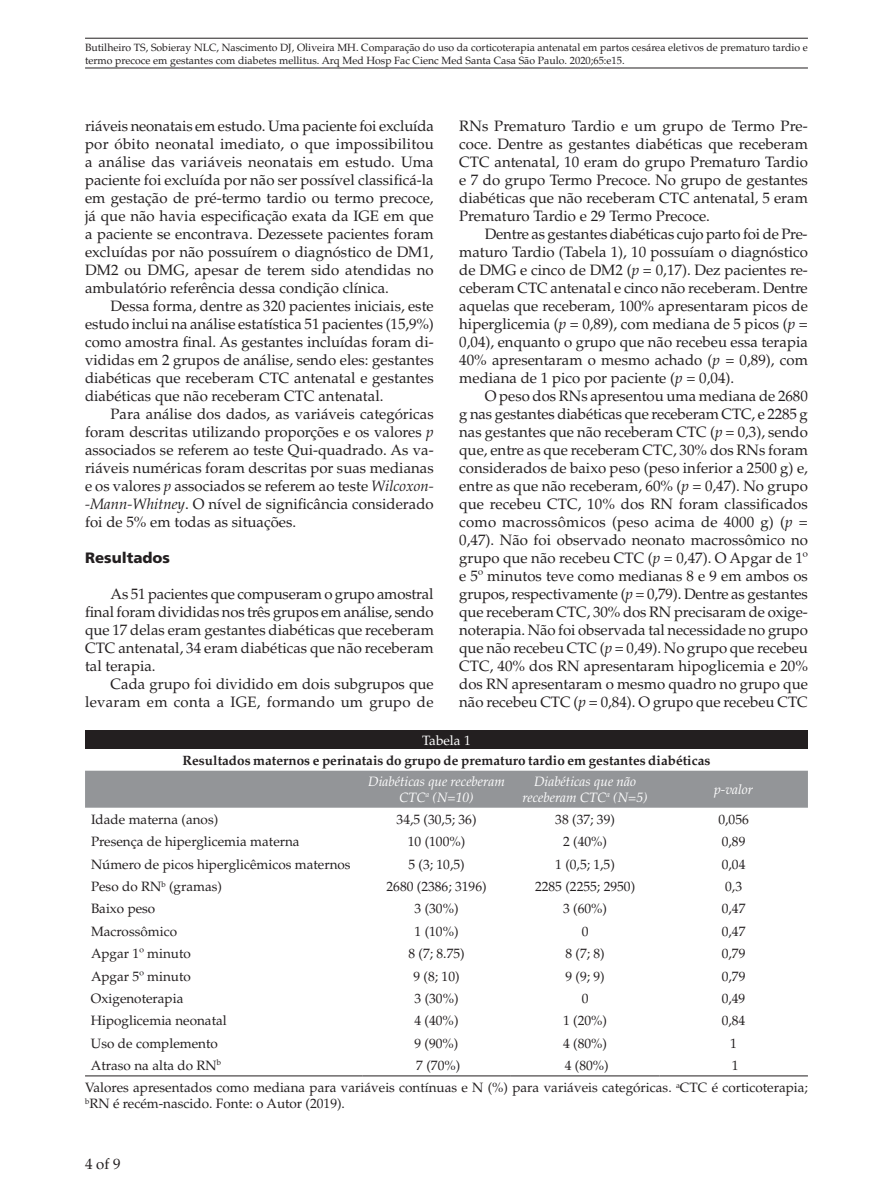
<style>
.page{position:relative;width:893px;height:1191px;background:#fff}
.page>*{position:absolute;margin:0;border:0;box-sizing:border-box;transform-origin:0 0}
.t1{font:15px/18px "Palatino";color:#231f20;text-align:justify}
.t2{font:900 15px "Frutiger";color:#231f20}
.t3{font:13.5px/22.4px "Palatino";color:#231f20}
.t4{font:700 13.5px "Palatino";color:#231f20}
.t5{font:italic 13.5px/15.3px "Palatino";color:#fff;text-align:center}
.t6{font:13.5px "Palatino";color:#fff}
.t7{font:10.5px/13.5px "Palatino";color:#231f20}
.s1{font-style:italic}
</style>
<div class="page">
<hr style="left:85px;top:38px;width:723px;height:1px;background:#231f20">
<hr style="left:85px;top:68px;width:723px;height:1px;background:#231f20">
<div style="left:85px;top:730px;width:723px;height:19px;background:#231f20"></div>
<div style="left:85px;top:770px;width:723px;height:37px;background:#939598"></div>
<hr style="left:85px;top:1075px;width:277px;height:1px;background:#231f20">
<hr style="left:362px;top:1075px;width:149px;height:1px;background:#231f20">
<hr style="left:511px;top:1075px;width:148px;height:1px;background:#231f20">
<hr style="left:659px;top:1075px;width:149px;height:1px;background:#231f20">
<p class="t7" style="left:85px;top:40px;width:724px">Butilheiro TS, Sobieray NLC, Nascimento DJ, Oliveira MH. Comparação do uso da corticoterapia antenatal em partos cesárea eletivos de prematuro tardio e termo precoce em gestantes com diabetes mellitus. Arq Med Hosp Fac Cienc Med Santa Casa São Paulo. 2020;65:e15.</p>
<p class="t1" style="left:85px;top:117px;width:350px">riáveis neonatais em estudo. Uma paciente foi excluída por óbito neonatal imediato, o que impossibilitou a análise das variáveis neonatais em estudo. Uma paciente foi excluída por não ser possível classificá-la em gestação de pré-termo tardio ou termo precoce, já que não havia especificação exata da IGE em que a paciente se encontrava. Dezessete pacientes foram excluídas por não possuírem o diagnóstico de DM1, DM2 ou DMG, apesar de terem sido atendidas no ambulatório referência dessa condição clínica.</p>
<p class="t1" style="left:85px;top:297px;width:350px;text-indent:26px">Dessa forma, dentre as 320 pacientes iniciais, este estudo inclui na análise estatística 51 pacientes (15,9%) como amostra final. As gestantes incluídas foram di&shy;vididas em 2 grupos de análise, sendo eles: gestantes diabéticas que receberam CTC antenatal e gestantes diabéticas que não receberam CTC antenatal.</p>
<p class="t1" style="left:85px;top:405px;width:350px;text-indent:26px">Para análise dos dados, as variáveis categóricas foram descritas utilizando proporções e os valores <span class="s1">p </span>associados se referem ao teste Qui-quadrado. As va&shy;riáveis numéricas foram descritas por suas medianas e os valores <span class="s1">p</span> associados se referem ao teste <span class="s1">Wilcoxon--Mann-Whitney</span>. O nível de significância considerado foi de 5% em todas as situações.</p>
<p class="t2" style="left:85px;top:548px;width:87px">Resultados</p>
<p class="t1" style="left:85px;top:585px;width:350px;text-indent:26px">As 51 pacientes que compuseram o grupo amostral final foram divididas nos três grupos em análise, sendo que 17 delas eram gestantes diabéticas que receberam CTC antenatal, 34 eram diabéticas que não receberam tal terapia.</p>
<p class="t1" style="left:85px;top:675px;width:350px;text-align:right">Cada grupo foi dividido em dois subgrupos que levaram em conta a IGE, formando um grupo de</p>
<p class="t1" style="left:459px;top:117px;width:350px">RNs Prematuro Tardio e um grupo de Termo Pre&shy;coce. Dentre as gestantes diabéticas que receberam CTC antenatal, 10 eram do grupo Prematuro Tardio e 7 do grupo Termo Precoce. No grupo de gestantes diabéticas que não receberam CTC antenatal, 5 eram Prematuro Tardio e 29 Termo Precoce.</p>
<p class="t1" style="left:459px;top:225px;width:350px;text-indent:26px">Dentre as gestantes diabéticas cujo parto foi de Pre&shy;maturo Tardio (Tabela 1), 10 possuíam o diagnóstico de DMG e cinco de DM2 (<span class="s1">p</span> = 0,17). Dez pacientes re&shy;ceberam CTC antenatal e cinco não receberam. Dentre aquelas que receberam, 100% apresentaram picos de hiperglicemia (<span class="s1">p</span> = 0,89), com mediana de 5 picos (<span class="s1">p</span> = 0,04), enquanto o grupo que não recebeu essa terapia 40% apresentaram o mesmo achado (<span class="s1">p</span> = 0,89), com mediana de 1 pico por paciente (<span class="s1">p</span> = 0,04).</p>
<p class="t1" style="left:459px;top:387px;width:350px;text-indent:26px">O peso dos RNs apresentou uma mediana de 2680 g nas gestantes diabéticas que receberam CTC, e 2285 g nas gestantes que não receberam CTC (<span class="s1">p</span> = 0,3), sendo que, entre as que receberam CTC, 30% dos RNs foram considerados de baixo peso (peso inferior a 2500 g) e, entre as que não receberam, 60% (<span class="s1">p</span> = 0,47). No grupo que recebeu CTC, 10% dos RN foram classificados como macrossômicos (peso acima de 4000 g) (<span class="s1">p</span> = 0,47). Não foi observado neonato macrossômico no grupo que não recebeu CTC (<span class="s1">p</span> = 0,47). O Apgar de 1º e 5º minutos teve como medianas 8 e 9 em ambos os grupos, respectivamente (<span class="s1">p</span> = 0,79). Dentre as gestantes que receberam CTC, 30% dos RN precisaram de oxige&shy;noterapia. Não foi observada tal necessidade no grupo que não recebeu CTC (<span class="s1">p</span> = 0,49). No grupo que recebeu CTC, 40% dos RN apresentaram hipoglicemia e 20% dos RN apresentaram o mesmo quadro no grupo que não recebeu CTC (<span class="s1">p</span> = 0,84). O grupo que recebeu CTC</p>
<p class="t6" style="left:422px;top:732px;width:50px">Tabela 1</p>
<p class="t4" style="left:182px;top:752px;width:530px">Resultados maternos e perinatais do grupo de prematuro tardio em gestantes diabéticas</p>
<p class="t5" style="left:368px;top:774px;width:138px">Diabéticas que receberam<br>CTC<sup>a</sup> (N=10)</p>
<p class="t5" style="left:523px;top:774px;width:127px">Diabéticas que não receberam CTC<sup>a</sup> (N=5)</p>
<p class="t5" style="left:714px;top:782px;width:40px">p-valor</p>
<p class="t3" style="left:91px;top:808px;width:129px">Idade materna (anos)</p>
<p class="t3" style="left:397px;top:808px;width:81px">34,5 (30,5; 36)</p>
<p class="t3" style="left:555px;top:808px;width:61px">38 (37; 39)</p>
<p class="t3" style="left:718px;top:808px;width:32px">0,056</p>
<p class="t3" style="left:91px;top:831px;width:210px">Presença de hiperglicemia materna</p>
<p class="t3" style="left:408px;top:831px;width:59px">10 (100%)</p>
<p class="t3" style="left:563px;top:831px;width:45px">2 (40%)</p>
<p class="t3" style="left:722px;top:831px;width:25px">0,89</p>
<p class="t3" style="left:91px;top:853px;width:261px">Número de picos hiperglicêmicos maternos</p>
<p class="t3" style="left:408px;top:853px;width:58px">5 (3; 10,5)</p>
<p class="t3" style="left:555px;top:853px;width:61px">1 (0,5; 1,5)</p>
<p class="t3" style="left:722px;top:853px;width:25px">0,04</p>
<p class="t3" style="left:91px;top:875px;width:133px">Peso do RN<sup>b</sup> (gramas)</p>
<p class="t3" style="left:387px;top:875px;width:102px">2680 (2386; 3196)</p>
<p class="t3" style="left:535px;top:875px;width:102px">2285 (2255; 2950)</p>
<p class="t3" style="left:725px;top:875px;width:18px">0,3</p>
<p class="t3" style="left:91px;top:898px;width:66px">Baixo peso</p>
<p class="t3" style="left:415px;top:898px;width:45px">3 (30%)</p>
<p class="t3" style="left:563px;top:898px;width:45px">3 (60%)</p>
<p class="t3" style="left:722px;top:898px;width:25px">0,47</p>
<p class="t3" style="left:91px;top:920px;width:88px">Macrossômico</p>
<p class="t3" style="left:415px;top:920px;width:45px">1 (10%)</p>
<p class="t3" style="left:582px;top:920px;width:8px">0</p>
<p class="t3" style="left:722px;top:920px;width:25px">0,47</p>
<p class="t3" style="left:91px;top:942px;width:101px">Apgar 1º minuto</p>
<p class="t3" style="left:408px;top:942px;width:58px">8 (7; 8.75)</p>
<p class="t3" style="left:565px;top:942px;width:41px">8 (7; 8)</p>
<p class="t3" style="left:722px;top:942px;width:25px">0,79</p>
<p class="t3" style="left:91px;top:965px;width:101px">Apgar 5º minuto</p>
<p class="t3" style="left:413px;top:965px;width:48px">9 (8; 10)</p>
<p class="t3" style="left:565px;top:965px;width:41px">9 (9; 9)</p>
<p class="t3" style="left:722px;top:965px;width:25px">0,79</p>
<p class="t3" style="left:91px;top:987px;width:94px">Oxigenoterapia</p>
<p class="t3" style="left:415px;top:987px;width:45px">3 (30%)</p>
<p class="t3" style="left:582px;top:987px;width:8px">0</p>
<p class="t3" style="left:722px;top:987px;width:25px">0,49</p>
<p class="t3" style="left:91px;top:1009px;width:137px">Hipoglicemia neonatal</p>
<p class="t3" style="left:415px;top:1009px;width:45px">4 (40%)</p>
<p class="t3" style="left:563px;top:1009px;width:45px">1 (20%)</p>
<p class="t3" style="left:722px;top:1009px;width:25px">0,84</p>
<p class="t3" style="left:91px;top:1032px;width:128px">Uso de complemento</p>
<p class="t3" style="left:415px;top:1032px;width:45px">9 (90%)</p>
<p class="t3" style="left:563px;top:1032px;width:45px">4 (80%)</p>
<p class="t3" style="left:730px;top:1032px;width:8px">1</p>
<p class="t3" style="left:91px;top:1054px;width:132px">Atraso na alta do RN<sup>b</sup></p>
<p class="t3" style="left:416px;top:1054px;width:45px">7 (70%)</p>
<p class="t3" style="left:565px;top:1054px;width:45px">4 (80%)</p>
<p class="t3" style="left:85px;top:1054px;width:724px;text-indent:647px">1<br>Valores apresentados como mediana para variáveis contínuas e N (%) para variáveis categóricas. <sup>a</sup>CTC é corticoterapia;</p>
<p class="t3" style="left:85px;top:1093px;width:261px"><sup>b</sup>RN é recém-nascido. Fonte: o Autor (2019).</p>
<p class="t1" style="left:85px;top:1155px;width:37px">4 of 9</p>
</div>
